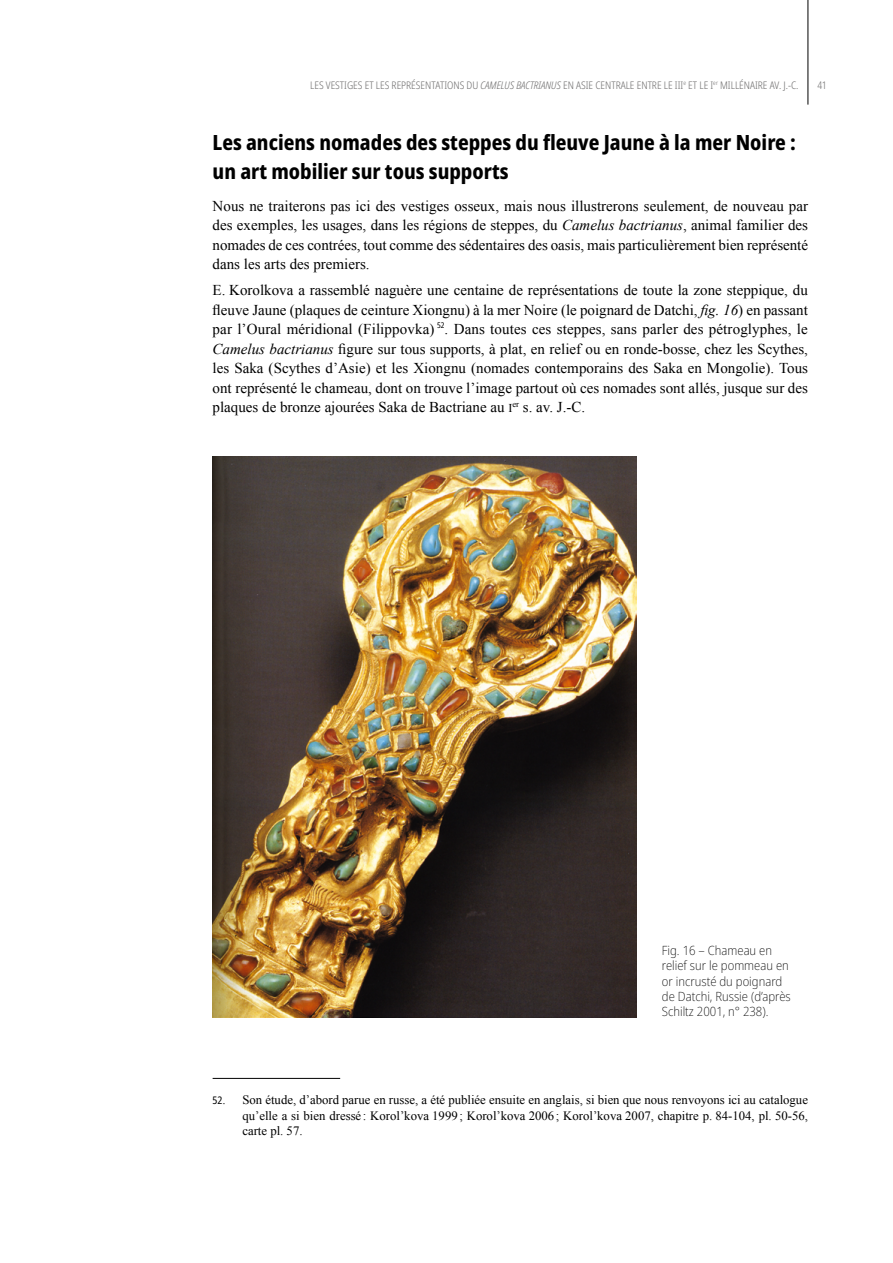
<style>
.page{position:relative;width:893px;height:1263px;background:#fff}
.page>*{position:absolute;margin:0;border:0;box-sizing:border-box;transform-origin:0 0}
.t1{font:800 condensed 21px/28.5px "Noto Sans";color:#000}
.t2{font:15px/19.5px "Times New Roman";color:#000;text-align:justify}
.t3{font:12.75px/15.8px "Times New Roman";color:#000;text-align:justify}
.t4{font:200 semi-condensed 12.75px/15.3px "Noto Sans";color:#000}
.t5{font:300 condensed 10.5px "Noto Sans";color:#706f6f}
.s1{font-style:italic}
.s2{font-family:"Times New Roman PSMT SC800";font-size:12px}
.s3{font-family:"Noto Sans";font-stretch:condensed;font-size:10.5px}
</style>
<div class="page">
<hr style="left:808px;top:0;width:1px;height:105px;background:#000">
<hr style="left:213px;top:1078px;width:127px;height:1px;background:#000">
<img style="left:213px;top:456px;width:423px;height:562px">
<p class="t5" style="left:310px;top:78px;width:490px">LES VESTIGES ET LES REPRÉSENTATIONS DU <span class="s1">CAMELUS BACTRIANUS</span> EN ASIE CENTRALE ENTRE LE III<sup>e</sup> ET LE I<sup>er</sup> MILLÉNAIRE AV. J.-C.</p>
<p class="t5" style="left:817px;top:78px;width:10px">41</p>
<h1 class="t1" style="left:213px;top:128px;width:585px">Les anciens nomades des steppes du fleuve Jaune à la mer Noire : un art mobilier sur tous supports</h1>
<p class="t2" style="left:213px;top:196px;width:597px">Nous ne traiterons pas ici des vestiges osseux, mais nous illustrerons seulement, de nouveau par des exemples, les usages, dans les régions de steppes, du <span class="s1">Camelus bactrianus</span>, animal familier des nomades de ces contrées, tout comme des sédentaires des oasis, mais particulièrement bien représenté dans les arts des premiers.</p>
<p class="t2" style="left:213px;top:280px;width:597px">E. Korolkova a rassemblé naguère une centaine de représentations de toute la zone steppique, du fleuve Jaune (plaques de ceinture Xiongnu) à la mer Noire (le poignard de Datchi, <span class="s1">fig. 16</span>) en passant par l’Oural méridional (Filippovka) <sup>52</sup>. Dans toutes ces steppes, sans parler des pétroglyphes, le <span class="s1">Camelus bactrianus</span> figure sur tous supports, à plat, en relief ou en ronde‑bosse, chez les Scythes, les Saka (Scythes d’Asie) et les Xiongnu (nomades contemporains des Saka en Mongolie). Tous ont représenté le chameau, dont on trouve l’image partout où ces nomades sont allés, jusque sur des plaques de bronze ajourées Saka de Bactriane au <span class="s2">i</span><sup>er</sup> s. av. J.‑C.</p>
<p class="t4" style="left:662px;top:943px;width:130px">Fig. 16 – Chameau en relief sur le pommeau en or incrusté du poignard de Datchi, Russie (d’après<br>Schiltz 2001, n° 238).</p>
<p class="t3" style="left:242px;top:1091px;width:567px;text-indent:-30px"><span class="s3">52</span>. Son étude, d’abord parue en russe, a été publiée ensuite en anglais, si bien que nous renvoyons ici au catalogue qu’elle a si bien dressé : Korol’kova 1999; Korol’kova 2006; Korol’kova 2007, chapitre p. 84‑104, pl. 50‑56, carte pl. 57.</p>
</div>
